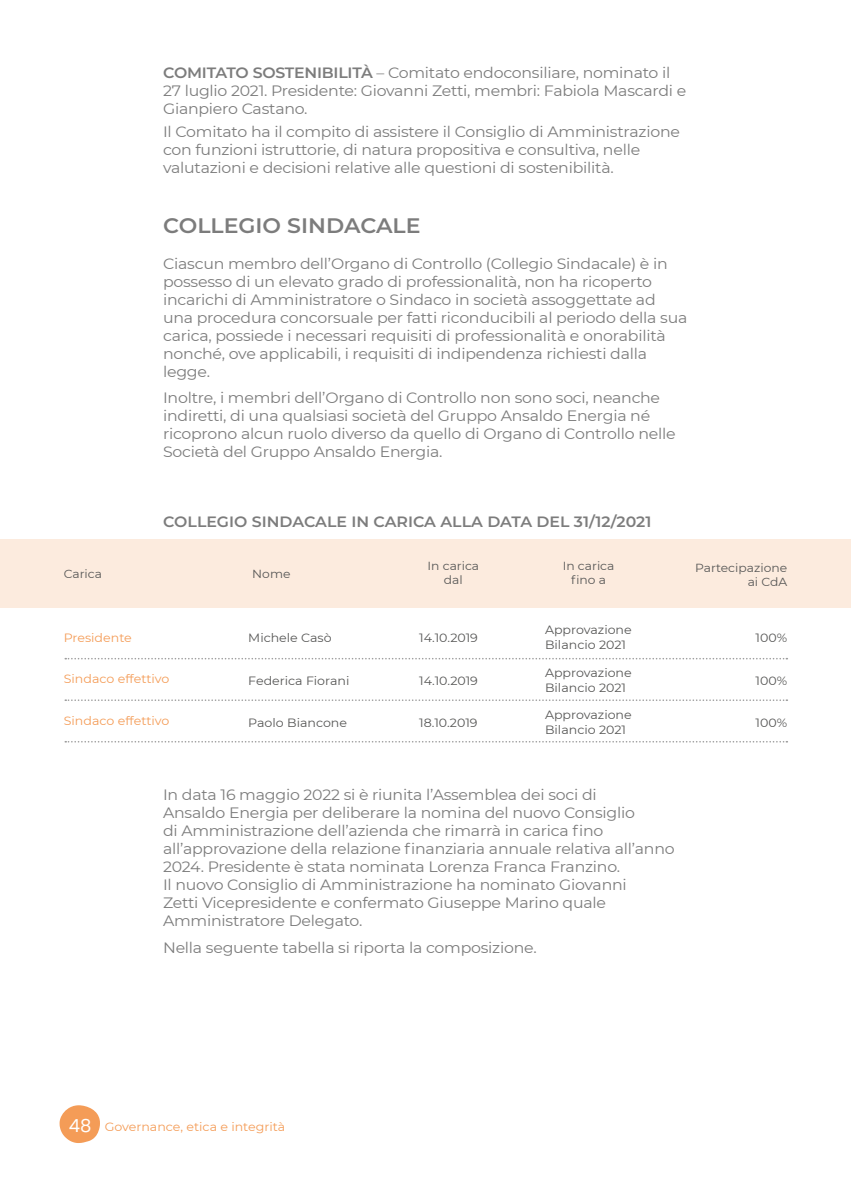
<style>
.page{position:relative;width:851px;height:1191px;background:#fff}
.page>*{position:absolute;margin:0;border:0;box-sizing:border-box;transform-origin:0 0}
.t1{font:600 21px "Montserrat";color:#7c7c7c;scale:1.05 1}
.t2{font:15px/18px "Montserrat";letter-spacing:-.015em;color:#7c7c7c;scale:1.05 1}
.t3{font:600 15px "Montserrat";color:#7c7c7c;scale:1.05 1}
.t4{font:12px/15px "Montserrat";color:#575756;scale:1.05 1}
.t5{font:12px "Montserrat";color:#f49c57;scale:1.05 1}
.t6{font:11.7px/14.1px "Montserrat";color:#575756;text-align:center;scale:1.05 1}
.s1{font-weight:600}
.s2{font-family:"Poppins";font-size:18px;color:#fff}
</style>
<div class="page">
<svg style="left:60px;top:1105px;width:40px;height:38px"></svg>
<div style="left:0;top:539px;width:850px;height:68px;background:#fcebde"></div>
<svg style="left:65px;top:741px;width:722px;height:1px"></svg>
<svg style="left:65px;top:699px;width:722px;height:2px"></svg>
<svg style="left:65px;top:658px;width:722px;height:1px"></svg>
<hr style="left:850px;top:705px;width:1px;height:69px;background:#f49c57">
<p class="t2" style="left:163px;top:63px;width:499px"><span class="s1">COMITATO SOSTENIBILITÀ</span> – Comitato endoconsiliare, nominato il<br>27 luglio 2021. Presidente: Giovanni Zetti, membri: Fabiola Mascardi e<br>Gianpiero Castano.</p>
<p class="t2" style="left:163px;top:122px;width:493px">Il Comitato ha il compito di assistere il Consiglio di Amministrazione con funzioni istruttorie, di natura propositiva e consultiva, nelle valutazioni e decisioni relative alle questioni di sostenibilità.</p>
<h1 class="t1" style="left:163px;top:210px;width:247px">COLLEGIO SINDACALE</h1>
<p class="t2" style="left:163px;top:254px;width:500px">Ciascun membro dell’Organo di Controllo (Collegio Sindacale) è in possesso di un elevato grado di professionalità, non ha ricoperto incarichi di Amministratore o Sindaco in società assoggettate ad una procedura concorsuale per fatti riconducibili al periodo della sua carica, possiede i necessari requisiti di professionalità e onorabilità nonché, ove applicabili, i requisiti di indipendenza richiesti dalla legge.</p>
<p class="t2" style="left:163px;top:388px;width:489px">Inoltre, i membri dell’Organo di Controllo non sono soci, neanche indiretti, di una qualsiasi società del Gruppo Ansaldo Energia né ricoprono alcun ruolo diverso da quello di Organo di Controllo nelle Società del Gruppo Ansaldo Energia.</p>
<p class="t3" style="left:163px;top:510px;width:466px">COLLEGIO SINDACALE IN CARICA ALLA DATA DEL 31/12/2021</p>
<p class="t6" style="left:64px;top:566px;width:38px">Carica</p>
<p class="t6" style="left:252px;top:566px;width:38px">Nome</p>
<p class="t6" style="left:427px;top:558px;width:51px">In carica dal</p>
<p class="t6" style="left:562px;top:558px;width:51px">In carica fino a</p>
<p class="t6" style="left:695px;top:560px;width:89px;text-align:right">Partecipazione ai CdA</p>
<p class="t5" style="left:64px;top:630px;width:66px">Presidente</p>
<p class="t5" style="left:64px;top:671px;width:102px">Sindaco effettivo</p>
<p class="t5" style="left:64px;top:712px;width:102px">Sindaco effettivo</p>
<p class="t4" style="left:248px;top:630px;width:81px">Michele Casò</p>
<p class="t4" style="left:419px;top:630px;width:58px">14.10.2019</p>
<p class="t4" style="left:545px;top:622px;width:84px">Approvazione<br>Bilancio 2021</p>
<p class="t4" style="left:755px;top:630px;width:32px">100%</p>
<p class="t4" style="left:545px;top:665px;width:84px">Approvazione<br>Bilancio 2021</p>
<p class="t4" style="left:248px;top:673px;width:98px">Federica Fiorani</p>
<p class="t4" style="left:419px;top:673px;width:58px">14.10.2019</p>
<p class="t4" style="left:755px;top:673px;width:32px">100%</p>
<p class="t4" style="left:545px;top:707px;width:84px">Approvazione<br>Bilancio 2021</p>
<p class="t4" style="left:248px;top:715px;width:96px">Paolo Biancone</p>
<p class="t4" style="left:419px;top:715px;width:57px">18.10.2019</p>
<p class="t4" style="left:755px;top:715px;width:32px">100%</p>
<p class="t2" style="left:163px;top:785px;width:488px">In data 16 maggio 2022 si è riunita l’Assemblea dei soci di<br>Ansaldo Energia per deliberare la nomina del nuovo Consiglio<br>di Amministrazione dell’azienda che rimarrà in carica fino all’approvazione della relazione finanziaria annuale relativa all’anno 2024. Presidente è stata nominata Lorenza Franca Franzino.<br>Il nuovo Consiglio di Amministrazione ha nominato Giovanni<br>Zetti Vicepresidente e confermato Giuseppe Marino quale Amministratore Delegato.</p>
<p class="t2" style="left:163px;top:937px;width:357px">Nella seguente tabella si riporta la composizione.</p>
<p class="t5" style="left:69px;top:1118px;width:208px"><span class="s2">48</span> Governance, etica e integrità</p>
</div>
